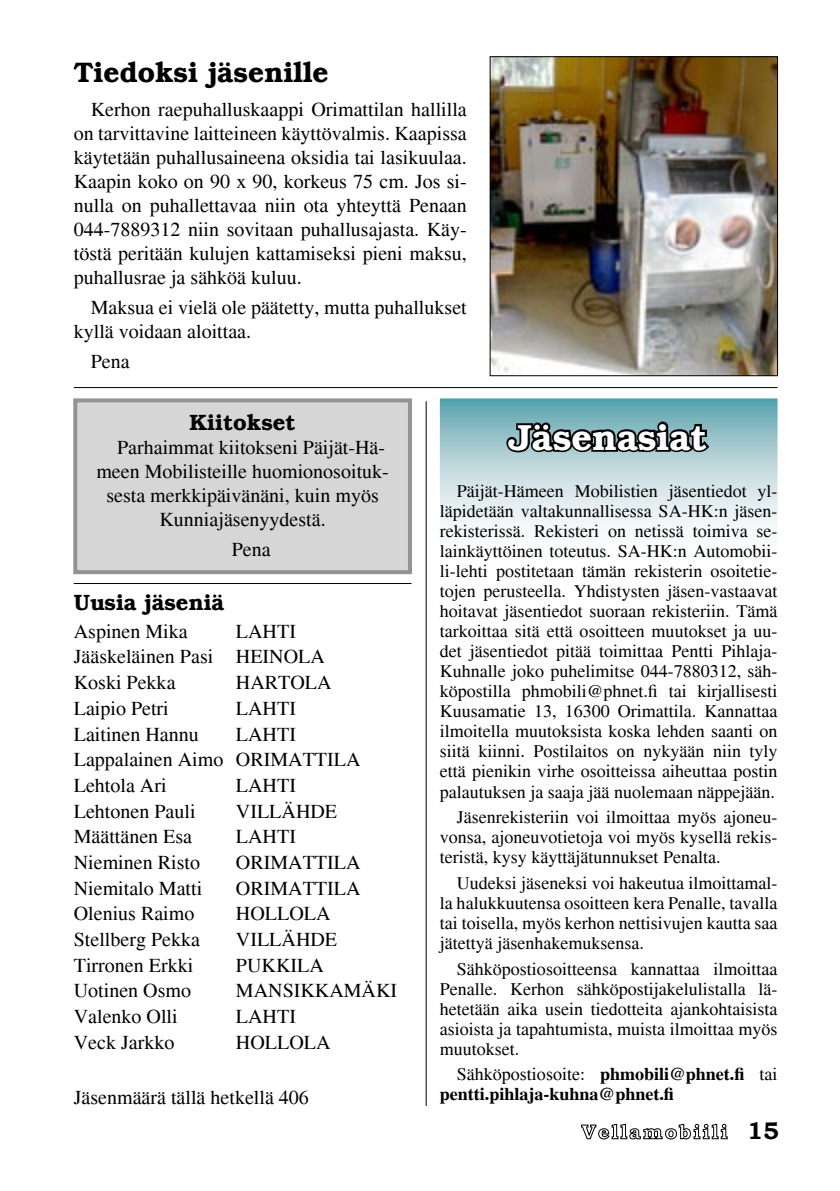
<style>
.page{position:relative;width:840px;height:1191px;background:#fff}
.page>*{position:absolute;margin:0;border:0;box-sizing:border-box;transform-origin:0 0}
.väli_otsikko{font:600 36px "Bookman";color:#fff}
.väli_otsikko-2{font:600 28px "Bookman";color:#000}
.t1{font:700 24px "Bookman Old Style";color:#000}
.leipis{font:600 22px "Bookman";color:#000}
.väli_otsikko-3{font:600 22px "Bookman";color:#000}
.leipis-2{font:20px/24px "Times";color:#000;text-align:justify}
.leipis-3{font:18px/20px "Times";color:#000;text-align:justify}
.leipis-4{font:700 18px/20px "Times";color:#000}
.s1{font-weight:400}
</style>
<div class="page">
<svg style="left:581px;top:1123px;width:146px;height:17px"></svg>
<div style="left:75px;top:400px;width:335px;height:172px;background:#d6d6d6"></div>
<div style="left:73px;top:398px;width:339px;height:176px;border:4px solid #939393"></div>
<svg style="left:439px;top:398px;width:338px;height:130px;background:#bad6db"></svg>
<svg style="left:503px;top:418px;width:207px;height:40px;background:#4f676a"></svg>
<hr style="left:74px;top:583px;width:337px;height:1px;background:#000">
<hr style="left:425px;top:401px;width:1px;height:705px;background:#000">
<hr style="left:74px;top:387px;width:703px;height:1px;background:#000">
<img style="left:491px;top:58px;width:284px;height:316px">
<div style="left:489px;top:56px;width:288px;height:320px;border:1px solid #000"></div>
<p class="väli_otsikko-2" style="left:74px;top:56px;width:256px">Tiedoksi jäsenille</p>
<p class="leipis-2" style="left:74px;top:98px;width:394px;text-indent:17px">Kerhon raepuhalluskaappi Orimattilan hallilla on tarvittavine laitteineen käyttövalmis. Kaapissa käytetään puhallusaineena oksidia tai lasikuulaa.<br>Kaapin koko on 90 x 90, korkeus 75 cm. Jos si&shy;nulla on puhallettavaa niin ota yhteyttä Penaan 044-7889312 niin sovitaan puhallusajasta. Käy&shy;töstä peritään kulujen kattamiseksi pieni maksu, puhallusrae ja sähköä kuluu.</p>
<p class="leipis-2" style="left:74px;top:296px;width:394px;text-indent:17px">Maksua ei vielä ole päätetty, mutta puhallukset kyllä voidaan aloittaa.</p>
<p class="leipis-2" style="left:91px;top:349px;width:40px">Pena</p>
<p class="väli_otsikko-3" style="left:189px;top:410px;width:108px">Kiitokset</p>
<p class="leipis-2" style="left:117px;top:436px;width:269px">Parhaimmat kiitokseni Päijät-Hä-</p>
<p class="leipis-2" style="left:96px;top:460px;width:294px">meen Mobilisteille huomionosoituk-</p>
<p class="leipis-2" style="left:106px;top:484px;width:274px">sesta merkkipäivänäni, kuin myös</p>
<p class="leipis-2" style="left:159px;top:508px;width:168px">Kunniajäsenyydestä.</p>
<p class="leipis-2" style="left:231px;top:537px;width:40px">Pena</p>
<p class="leipis" style="left:74px;top:589px;width:152px">Uusia jäseniä</p>
<p class="leipis-2" style="left:74px;top:619px;width:115px">Aspinen Mika</p>
<p class="leipis-2" style="left:236px;top:619px;width:61px">LAHTI</p>
<p class="leipis-2" style="left:74px;top:645px;width:252px">Jääskeläinen Pasi HEINOLA</p>
<p class="leipis-2" style="left:74px;top:670px;width:103px">Koski Pekka</p>
<p class="leipis-2" style="left:236px;top:670px;width:97px">HARTOLA</p>
<p class="leipis-2" style="left:74px;top:696px;width:96px">Laipio Petri</p>
<p class="leipis-2" style="left:236px;top:696px;width:61px">LAHTI</p>
<p class="leipis-2" style="left:74px;top:722px;width:126px">Laitinen Hannu</p>
<p class="leipis-2" style="left:236px;top:722px;width:61px">LAHTI</p>
<p class="leipis-2" style="left:74px;top:747px;width:288px">Lappalainen Aimo ORIMATTILA</p>
<p class="leipis-2" style="left:74px;top:773px;width:94px">Lehtola Ari</p>
<p class="leipis-2" style="left:236px;top:773px;width:61px">LAHTI</p>
<p class="leipis-2" style="left:74px;top:799px;width:123px">Lehtonen Pauli</p>
<p class="leipis-2" style="left:236px;top:799px;width:103px">VILLÄHDE</p>
<p class="leipis-2" style="left:74px;top:824px;width:120px">Määttänen Esa</p>
<p class="leipis-2" style="left:236px;top:824px;width:61px">LAHTI</p>
<p class="leipis-2" style="left:74px;top:850px;width:128px">Nieminen Risto</p>
<p class="leipis-2" style="left:236px;top:850px;width:126px">ORIMATTILA</p>
<p class="leipis-2" style="left:74px;top:876px;width:130px">Niemitalo Matti</p>
<p class="leipis-2" style="left:236px;top:876px;width:126px">ORIMATTILA</p>
<p class="leipis-2" style="left:74px;top:901px;width:122px">Olenius Raimo</p>
<p class="leipis-2" style="left:236px;top:901px;width:96px">HOLLOLA</p>
<p class="leipis-2" style="left:74px;top:927px;width:128px">Stellberg Pekka</p>
<p class="leipis-2" style="left:236px;top:927px;width:103px">VILLÄHDE</p>
<p class="leipis-2" style="left:74px;top:953px;width:121px">Tirronen Erkki</p>
<p class="leipis-2" style="left:236px;top:953px;width:89px">PUKKILA</p>
<p class="leipis-2" style="left:74px;top:978px;width:119px">Uotinen Osmo</p>
<p class="leipis-2" style="left:236px;top:978px;width:163px">MANSIKKAMÄKI</p>
<p class="leipis-2" style="left:74px;top:1004px;width:105px">Valenko Olli</p>
<p class="leipis-2" style="left:236px;top:1004px;width:61px">LAHTI</p>
<p class="leipis-2" style="left:74px;top:1030px;width:102px">Veck Jarkko</p>
<p class="leipis-2" style="left:236px;top:1030px;width:96px">HOLLOLA</p>
<p class="leipis-2" style="left:74px;top:1085px;width:236px">Jäsenmäärä tällä hetkellä 406</p>
<p class="väli_otsikko" style="left:508px;top:416px;width:200px">Jäsenasiat</p>
<p class="leipis-3" style="left:439px;top:481px;width:339px;text-indent:17px">Päijät-Hämeen Mobilistien jäsentiedot yl&shy;läpidetään valtakunnallisessa SA-HK:n jäsen&shy;rekisterissä. Rekisteri on netissä toimiva se&shy;lainkäyttöinen toteutus. SA-HK:n Automobii&shy;li-lehti postitetaan tämän rekisterin osoitetie&shy;tojen perusteella. Yhdistysten jäsen-vastaavat hoitavat jäsentiedot suoraan rekisteriin. Tämä tarkoittaa sitä että osoitteen muutokset ja uu&shy;det jäsentiedot pitää toimittaa Pentti Pihlaja-Kuhnalle joko puhelimitse 044-7880312, säh&shy;köpostilla phmobili@phnet.fi tai kirjallisesti Kuusamatie 13, 16300 Orimattila. Kannattaa ilmoitella muutoksista koska lehden saanti on siitä kiinni. Postilaitos on nykyään niin tyly että pienikin virhe osoitteissa aiheuttaa postin palautuksen ja saaja jää nuolemaan näppejään.</p>
<p class="leipis-3" style="left:439px;top:807px;width:339px;text-indent:17px">Jäsenrekisteriin voi ilmoittaa myös ajoneu&shy;vonsa, ajoneuvotietoja voi myös kysellä rekis&shy;teristä, kysy käyttäjätunnukset Penalta.</p>
<p class="leipis-3" style="left:439px;top:873px;width:339px;text-indent:17px">Uudeksi jäseneksi voi hakeutua ilmoittamal&shy;la halukkuutensa osoitteen kera Penalle, tavalla tai toisella, myös kerhon nettisivujen kautta saa jätettyä jäsenhakemuksensa.</p>
<p class="leipis-3" style="left:439px;top:958px;width:339px;text-indent:17px">Sähköpostiosoitteensa kannattaa ilmoittaa Penalle. Kerhon sähköpostijakelulistalla lä&shy;hetetään aika usein tiedotteita ajankohtaisista asioista ja tapahtumista, muista ilmoittaa myös muutokset.</p>
<p class="leipis-4" style="left:439px;top:1064px;width:339px;text-indent:17px"><span class="s1">Sähköpostiosoite:</span> phmobili@phnet.fi <span class="s1">tai </span>pentti.pihlaja-kuhna@phnet.fi</p>
<h3 class="t1" style="left:746px;top:1113px;width:33px">15</h3>
</div>
